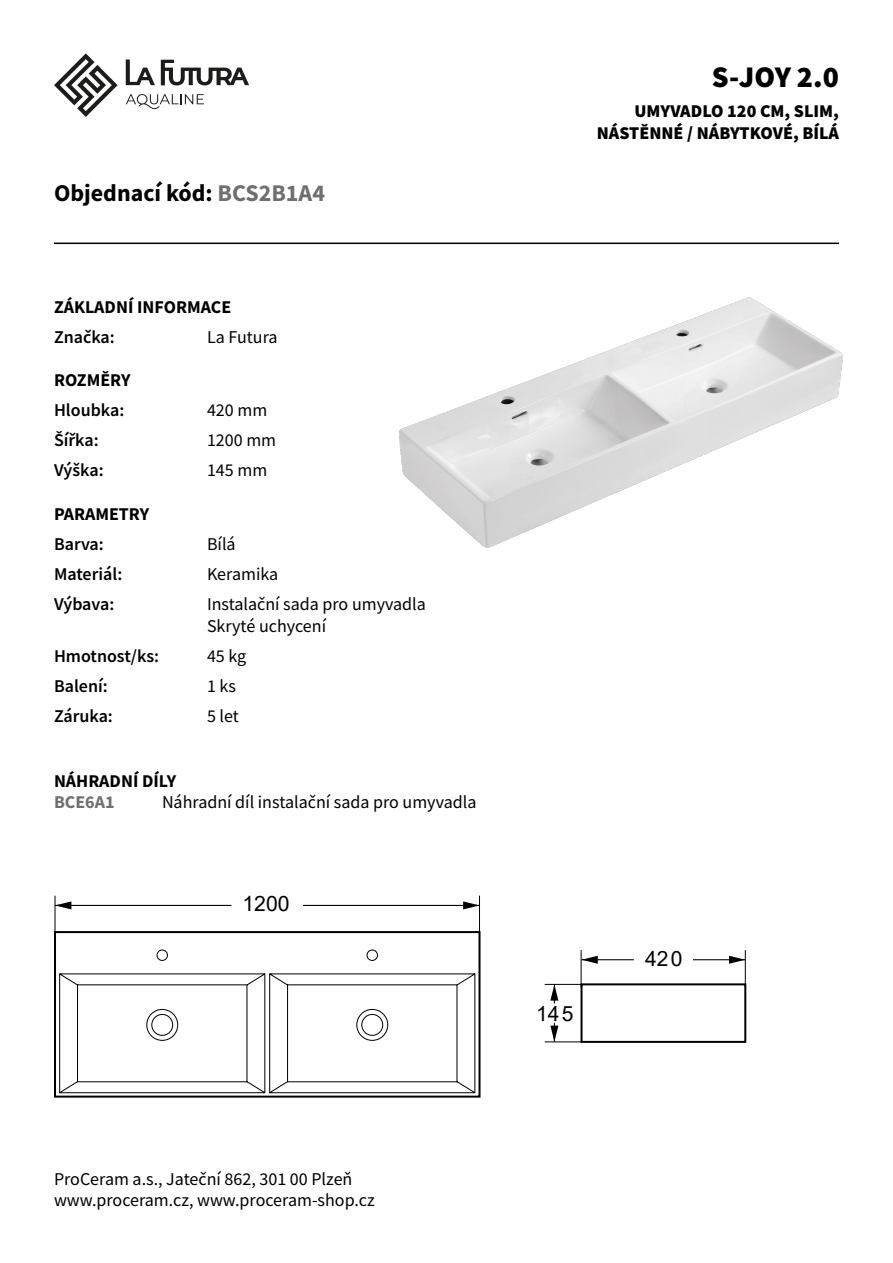
<style>
.page{position:relative;width:893px;height:1263px;background:#fff}
.page>*{position:absolute;margin:0;border:0;box-sizing:border-box;transform-origin:0 0}
.t1{font:900 30px "Source Sans Pro";color:#000}
.t2{font:700 24px "Source Sans Pro";color:#000}
.t3{font:21.15px "Arial";color:#000}
.t4{font:21px "Arial";letter-spacing:.055em;color:#000}
.t5{font:18px/21.6px "Source Sans Pro";color:#000}
.t6{font:600 18px "Source Sans Pro";color:#000}
.t7{font:700 18px "Source Sans Pro";color:#000}
.t8{font:900 18px/21.6px "Source Sans Pro";color:#000;text-align:right}
.t9{font:700 18px "Source Sans Pro";color:#706f6f}
.s1{color:#706f6f}
</style>
<div class="page">
<hr style="left:54px;top:243px;width:785px;height:1px;background:#000">
<svg style="left:126px;top:59px;width:29px;height:26px"></svg>
<svg style="left:161px;top:60px;width:88px;height:25px"></svg>
<svg style="left:54px;top:53px;width:64px;height:64px"></svg>
<svg style="left:126px;top:94px;width:78px;height:15px"></svg>
<img style="left:399px;top:297px;width:444px;height:251px">
<div style="left:54px;top:931px;width:426px;height:167px;border:2px solid #000"></div>
<svg style="left:54px;top:895px;width:426px;height:146px"></svg>
<hr style="left:55px;top:905px;width:176px;height:1px;background:#000">
<svg style="left:55px;top:901px;width:16px;height:8px"></svg>
<hr style="left:303px;top:905px;width:176px;height:1px;background:#000">
<svg style="left:463px;top:901px;width:16px;height:8px"></svg>
<svg style="left:58px;top:949px;width:418px;height:145px"></svg>
<div style="left:580px;top:983px;width:166px;height:60px;border:2px solid #000"></div>
<hr style="left:745px;top:950px;width:1px;height:37px;background:#000">
<hr style="left:581px;top:950px;width:1px;height:37px;background:#000">
<hr style="left:693px;top:959px;width:52px;height:1px;background:#000">
<svg style="left:729px;top:956px;width:16px;height:8px"></svg>
<hr style="left:581px;top:959px;width:53px;height:1px;background:#000">
<svg style="left:581px;top:956px;width:17px;height:8px"></svg>
<hr style="left:545px;top:984px;width:37px;height:1px;background:#000">
<svg style="left:550px;top:984px;width:8px;height:19px"></svg>
<hr style="left:545px;top:1041px;width:37px;height:1px;background:#000">
<svg style="left:550px;top:1023px;width:8px;height:19px"></svg>
<p class="t2" style="left:54px;top:177px;width:273px">Objednací kód: <span class="s1">BCS2B1A4</span></p>
<p class="t7" style="left:54px;top:295px;width:179px">ZÁKLADNÍ INFORMACE</p>
<p class="t6" style="left:54px;top:325px;width:62px">Značka:</p>
<p class="t5" style="left:207px;top:326px;width:72px">La Futura</p>
<p class="t7" style="left:54px;top:368px;width:78px">ROZMĚRY</p>
<p class="t6" style="left:54px;top:398px;width:72px">Hloubka:</p>
<p class="t5" style="left:207px;top:399px;width:62px">420 mm</p>
<p class="t6" style="left:54px;top:428px;width:46px">Šířka:</p>
<p class="t5" style="left:207px;top:429px;width:71px">1200 mm</p>
<p class="t6" style="left:54px;top:459px;width:51px">Výška:</p>
<p class="t5" style="left:207px;top:459px;width:62px">145 mm</p>
<p class="t7" style="left:54px;top:501px;width:97px">PARAMETRY</p>
<p class="t6" style="left:54px;top:532px;width:51px">Barva:</p>
<p class="t5" style="left:207px;top:533px;width:30px">Bílá</p>
<p class="t6" style="left:54px;top:562px;width:70px">Materiál:</p>
<p class="t5" style="left:207px;top:563px;width:73px">Keramika</p>
<p class="t6" style="left:54px;top:592px;width:62px">Výbava:</p>
<p class="t5" style="left:207px;top:593px;width:220px">Instalační sada pro umyvadla</p>
<p class="t5" style="left:207px;top:615px;width:121px">Skryté uchycení</p>
<p class="t6" style="left:54px;top:644px;width:107px">Hmotnost/ks:</p>
<p class="t5" style="left:207px;top:645px;width:41px">45 kg</p>
<p class="t6" style="left:54px;top:674px;width:55px">Balení:</p>
<p class="t5" style="left:207px;top:675px;width:30px">1 ks</p>
<p class="t6" style="left:54px;top:704px;width:60px">Záruka:</p>
<p class="t5" style="left:207px;top:705px;width:33px">5 let</p>
<p class="t7" style="left:54px;top:768px;width:124px">NÁHRADNÍ DÍLY</p>
<p class="t9" style="left:54px;top:790px;width:62px">BCE6A1</p>
<p class="t5" style="left:162px;top:791px;width:316px">Náhradní díl instalační sada pro umyvadla</p>
<p class="t3" style="left:242px;top:889px;width:49px">1200</p>
<p class="t5" style="left:54px;top:1168px;width:322px">ProCeram a.s., Jateční 862, 301 00 Plzeň www.proceram.cz, www.proceram-shop.cz</p>
<p class="t1" style="left:712px;top:57px;width:129px">S-JOY 2.0</p>
<p class="t8" style="left:597px;top:100px;width:244px">UMYVADLO 120 CM, SLIM,<br>NÁSTĚNNÉ / NÁBYTKOVÉ, BÍLÁ</p>
<p class="t4" style="left:536px;top:999px;width:39px">145</p>
<p class="t4" style="left:645px;top:944px;width:39px">420</p>
</div>
